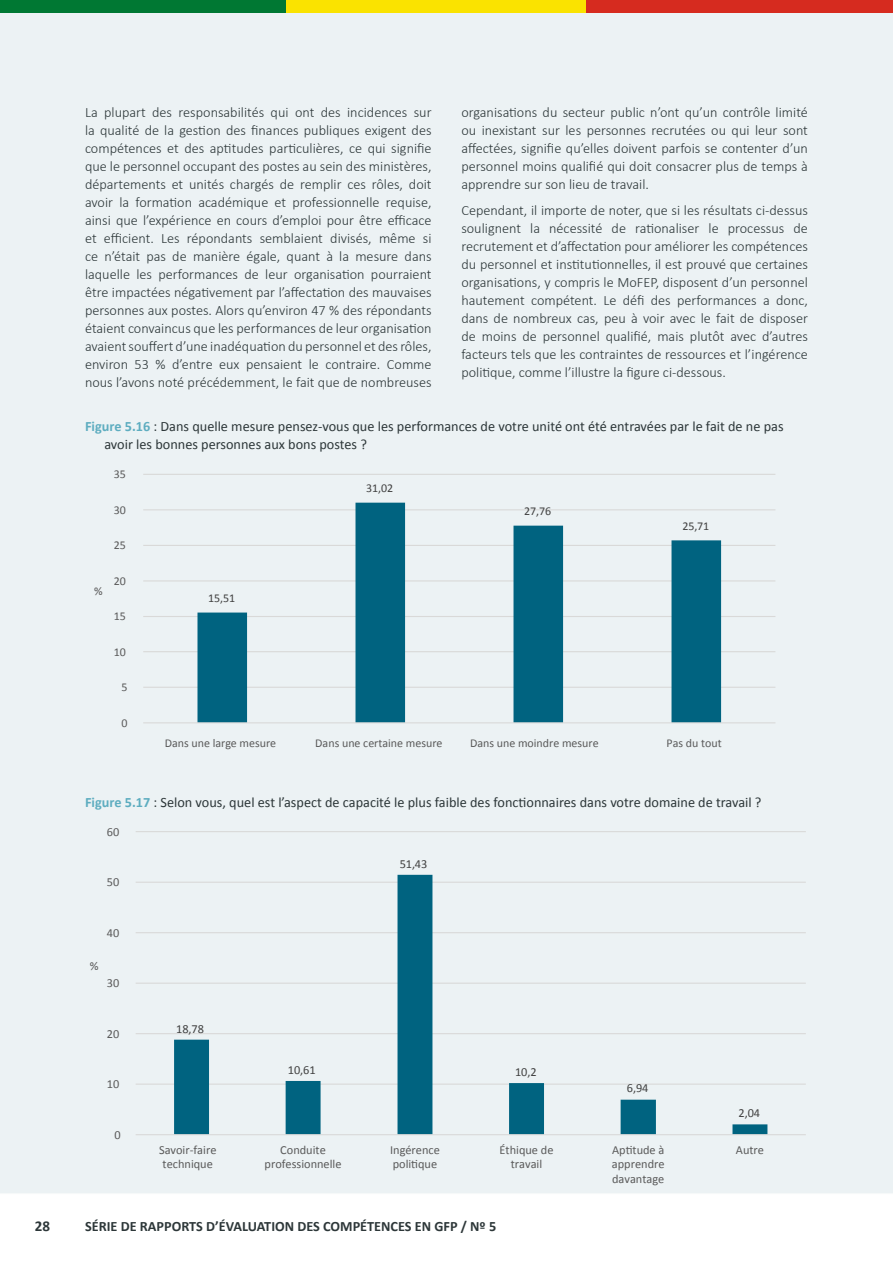
<style>
.page{position:relative;width:893px;height:1263px;background:#fff}
.page>*{position:absolute;margin:0;border:0;box-sizing:border-box;transform-origin:0 0}
.t1{font:700 15px "Calibri";color:#2d3739}
.t2{font:300 14.25px/18px "Calibri";color:#2d3739;text-align:justify}
.t3{font:14.25px/18px "Calibri";color:#2d3739}
.t4{font:700 14.25px "Calibri";color:#2d3739}
.t5{font:12.3px/14.9px "Calibri";color:#5a5a5a}
.t6{font:12.3px "Calibri";letter-spacing:-.005em;color:#414141}
.t7{font:12px "Calibri";color:#5a5a5a}
.t8{font:12px "Calibri";letter-spacing:-.005em;color:#414141}
.s1{font-weight:700;color:#5eadc0}
</style>
<div class="page">
<div style="left:0;top:13px;width:893px;height:1180px;background:#ecf2f4"></div>
<div style="left:0;top:0;width:286px;height:13px;background:#007833"></div>
<div style="left:286px;top:0;width:301px;height:13px;background:#fae300"></div>
<div style="left:586px;top:0;width:307px;height:13px;background:#d62b1f"></div>
<hr style="left:143px;top:687px;width:632px;height:1px;background:#d9d9d8">
<hr style="left:143px;top:651px;width:632px;height:1px;background:#d9d9d8">
<hr style="left:143px;top:616px;width:632px;height:1px;background:#d9d9d8">
<hr style="left:143px;top:580px;width:632px;height:1px;background:#d9d9d8">
<hr style="left:143px;top:545px;width:632px;height:1px;background:#d9d9d8">
<hr style="left:143px;top:509px;width:632px;height:1px;background:#d9d9d8">
<hr style="left:143px;top:474px;width:632px;height:1px;background:#d9d9d8">
<svg style="left:197px;top:503px;width:524px;height:219px;fill:#ecf2f4"></svg>
<hr style="left:143px;top:722px;width:632px;height:1px;background:#d9d9d8">
<hr style="left:136px;top:1083px;width:670px;height:2px;background:#d9d9d8">
<hr style="left:136px;top:1033px;width:670px;height:1px;background:#d9d9d8">
<hr style="left:136px;top:983px;width:670px;height:1px;background:#d9d9d8">
<hr style="left:136px;top:932px;width:670px;height:1px;background:#d9d9d8">
<hr style="left:136px;top:882px;width:670px;height:1px;background:#d9d9d8">
<hr style="left:136px;top:831px;width:670px;height:1px;background:#d9d9d8">
<svg style="left:174px;top:875px;width:593px;height:259px;fill:#ecf2f4"></svg>
<hr style="left:136px;top:1134px;width:670px;height:1px;background:#d9d9d8">
<p class="t2" style="left:85px;top:103px;width:348px">La plupart des responsabilités qui ont des incidences sur la qualité de la gestion des finances publiques exigent des compétences et des aptitudes particulières, ce qui signifie que le personnel occupant des postes au sein des ministères, départements et unités chargés de remplir ces rôles, doit avoir la formation académique et professionnelle requise, ainsi que l’expérience en cours d’emploi pour être efficace et efficient. Les répondants semblaient divisés, même si ce n’était pas de manière égale, quant à la mesure dans laquelle les performances de leur organisation pourraient être impactées négativement par l’affectation des mauvaises personnes aux postes. Alors qu’environ 47 % des répondants étaient convaincus que les performances de leur organisation avaient souffert d’une inadéquation du personnel et des rôles, environ 53 % d’entre eux pensaient le contraire. Comme nous l’avons noté précédemment, le fait que de nombreuses</p>
<p class="t2" style="left:461px;top:103px;width:348px">organisations du secteur public n’ont qu’un contrôle limité ou inexistant sur les personnes recrutées ou qui leur sont affectées, signifie qu’elles doivent parfois se contenter d’un personnel moins qualifié qui doit consacrer plus de temps à apprendre sur son lieu de travail.</p>
<p class="t2" style="left:461px;top:202px;width:348px">Cependant, il importe de noter, que si les résultats ci-dessus soulignent la nécessité de rationaliser le processus de recrutement et d’affectation pour améliorer les compétences du personnel et institutionnelles, il est prouvé que certaines organisations, y compris le MoFEP, disposent d’un personnel hautement compétent. Le défi des performances a donc, dans de nombreux cas, peu à voir avec le fait de disposer de moins de personnel qualifié, mais plutôt avec d’autres facteurs tels que les contraintes de ressources et l’ingérence politique, comme l’illustre la figure ci-dessous.</p>
<p class="t3" style="left:104px;top:418px;width:681px;text-indent:-19px"><span class="s1">Figure 5.16</span> : Dans quelle mesure pensez-vous que les performances de votre unité ont été entravées par le fait de ne pas avoir les bonnes personnes aux bons postes ?</p>
<p class="t7" style="left:94px;top:583px;width:10px">%</p>
<p class="t7" style="left:114px;top:467px;width:14px">35</p>
<p class="t7" style="left:114px;top:502px;width:14px">30</p>
<p class="t7" style="left:114px;top:538px;width:14px">25</p>
<p class="t7" style="left:114px;top:573px;width:14px">20</p>
<p class="t7" style="left:114px;top:609px;width:14px">15</p>
<p class="t7" style="left:114px;top:644px;width:14px">10</p>
<p class="t7" style="left:122px;top:680px;width:8px">5</p>
<p class="t7" style="left:122px;top:715px;width:8px">0</p>
<p class="t8" style="left:208px;top:591px;width:28px">15,51</p>
<p class="t8" style="left:366px;top:480px;width:28px">31,02</p>
<p class="t8" style="left:524px;top:503px;width:28px">27,76</p>
<p class="t8" style="left:682px;top:518px;width:28px">25,71</p>
<p class="t7" style="left:165px;top:735px;width:113px">Dans une large mesure</p>
<p class="t7" style="left:315px;top:735px;width:129px">Dans une certaine mesure</p>
<p class="t7" style="left:470px;top:735px;width:130px">Dans une moindre mesure</p>
<p class="t7" style="left:667px;top:735px;width:57px">Pas du tout</p>
<p class="t3" style="left:85px;top:793px;width:678px"><span class="s1">Figure 5.17</span> : Selon vous, quel est l’aspect de capacité le plus faible des fonctionnaires dans votre domaine de travail ?</p>
<p class="t5" style="left:107px;top:824px;width:14px">60</p>
<p class="t5" style="left:107px;top:875px;width:14px">50</p>
<p class="t5" style="left:107px;top:925px;width:14px">40</p>
<p class="t5" style="left:90px;top:958px;width:10px">%</p>
<p class="t5" style="left:107px;top:975px;width:14px">30</p>
<p class="t5" style="left:107px;top:1026px;width:14px">20</p>
<p class="t5" style="left:107px;top:1076px;width:14px">10</p>
<p class="t5" style="left:114px;top:1127px;width:8px">0</p>
<p class="t6" style="left:176px;top:1021px;width:29px">18,78</p>
<p class="t6" style="left:288px;top:1062px;width:29px">10,61</p>
<p class="t6" style="left:400px;top:856px;width:29px">51,43</p>
<p class="t6" style="left:515px;top:1064px;width:23px">10,2</p>
<p class="t6" style="left:627px;top:1080px;width:23px">6,94</p>
<p class="t6" style="left:738px;top:1105px;width:23px">2,04</p>
<p class="t5" style="left:159px;top:1142px;width:59px">Savoir-faire technique</p>
<p class="t5" style="left:265px;top:1142px;width:78px;text-align:center">Conduite professionnelle</p>
<p class="t5" style="left:390px;top:1142px;width:51px">Ingérence politique</p>
<p class="t5" style="left:500px;top:1142px;width:55px;text-align:center">Éthique de travail</p>
<p class="t5" style="left:612px;top:1142px;width:54px;text-align:justify">Aptitude à apprendre davantage</p>
<p class="t5" style="left:736px;top:1142px;width:30px">Autre</p>
<p class="t1" style="left:35px;top:1216px;width:17px">28</p>
<p class="t4" style="left:85px;top:1217px;width:413px">SÉRIE DE RAPPORTS D’ÉVALUATION DES COMPÉTENCES EN GFP / Nº 5</p>
</div>
